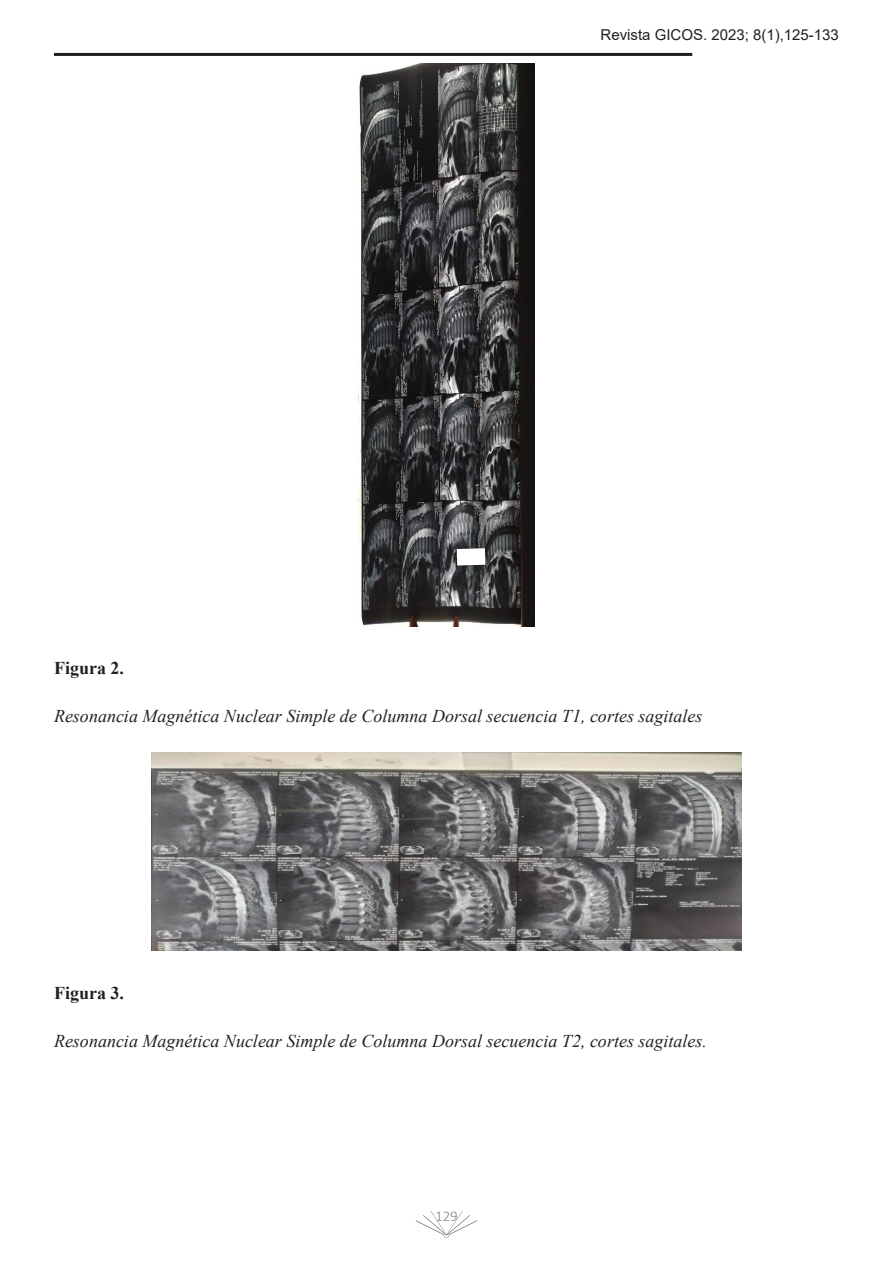
<style>
.page{position:relative;width:893px;height:1263px;background:#fff}
.page>*{position:absolute;margin:0;border:0;box-sizing:border-box;transform-origin:0 0}
.TRABAJO_TITULACION_T{font:italic 18px "Times New Roman";color:#231f20}
.TRABAJO_TITULACION_T-2{font:700 18px "Times New Roman";color:#231f20}
.t1{font:15px "Arial";color:#231f20}
.t2{font:300 15px "Calibri";color:#808285}
</style>
<div class="page">
<svg style="left:416px;top:1210px;width:61px;height:29px"></svg>
<hr style="left:54px;top:53px;width:638px;height:3px;background:#231f20">
<img style="left:358px;top:64px;width:177px;height:562px">
<img style="left:151px;top:752px;width:591px;height:199px">
<svg style="left:440px;top:539px;width:62px;height:35px"></svg>
<p class="t1" style="left:600px;top:25px;width:240px">Revista GICOS. 2023; 8(1),125-133</p>
<p class="TRABAJO_TITULACION_T-2" style="left:54px;top:655px;width:72px">Figura 2.</p>
<p class="TRABAJO_TITULACION_T" style="left:54px;top:704px;width:650px">Resonancia Magnética Nuclear Simple de Columna Dorsal secuencia T1, cortes sagitales</p>
<p class="TRABAJO_TITULACION_T-2" style="left:54px;top:979px;width:72px">Figura 3.</p>
<p class="TRABAJO_TITULACION_T" style="left:54px;top:1028px;width:654px">Resonancia Magnética Nuclear Simple de Columna Dorsal secuencia T2, cortes sagitales.</p>
<p class="t2" style="left:435px;top:1207px;width:24px">129</p>
</div>
